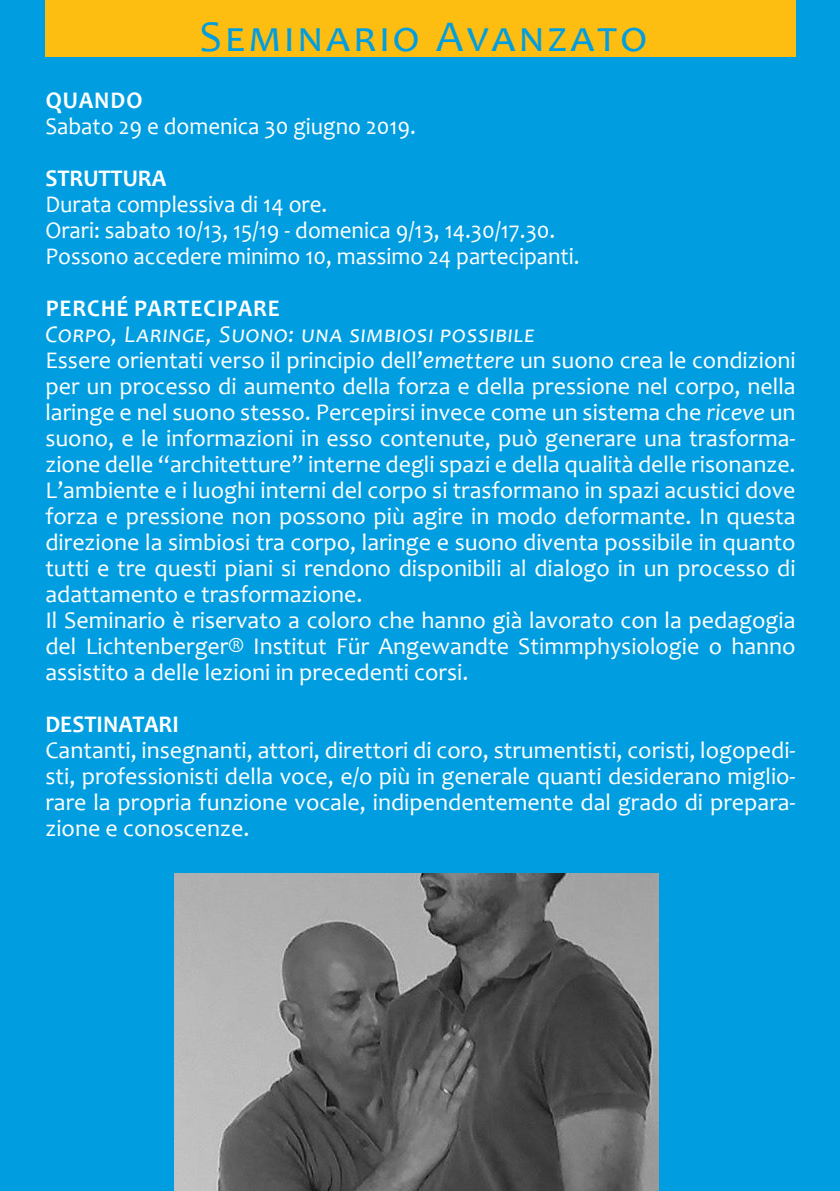
<style>
.page{position:relative;width:840px;height:1191px;background:#fff}
.page>*{position:absolute;margin:0;border:0;box-sizing:border-box;transform-origin:0 0}
.t1{font:44px "Candara";letter-spacing:.125em;color:#009ee0}
.t2{font:24px/26px "Candara";color:#fff}
.t3{font:24px/26px "Candara";color:#fff;scale:.96 1}
.t4{font:700 24px "Candara";color:#fff;scale:.96 1}
.t5{font:700 24px "Candara";letter-spacing:.04em;color:#fff;scale:.96 1}
.t6{font:700 24px "Candara";letter-spacing:.02em;color:#fff;scale:.96 1}
.s1{font-style:italic}
</style>
<div class="page">
<div style="left:0;top:0;width:839px;height:1191px;background:#009ee0"></div>
<img style="left:174px;top:874px;width:484px;height:317px">
<div style="left:45px;top:0;width:750px;height:56px;background:#febd11"></div>
<h1 class="t1" style="left:199px;top:10px;width:448px">Seminario Avanzato</h1>
<p class="t6" style="left:46px;top:86px;width:102px">QUANdo</p>
<p class="t3" style="left:45px;top:113px;width:387px">Sabato 29 e domenica 30 giugno 2019.</p>
<p class="t4" style="left:45px;top:164px;width:127px">STRUTTURA</p>
<p class="t3" style="left:45px;top:191px;width:558px">Durata complessiva di 14 ore.<br>Orari: sabato 10/13, 15/19 - domenica 9/13, 14.30/17.30.<br>Possono accedere minimo 10, massimo 24 partecipanti.</p>
<p class="t5" style="left:46px;top:294px;width:245px">PERCHÉ PARTECIPARE</p>
<p class="t2" style="left:45px;top:321px;width:751px"><span class="s1">Corpo, Laringe, Suono: una simbiosi possibile<br></span>Essere orientati verso il principio dell’<span class="s1">emettere</span> un suono crea le condizioni per un processo di aumento della forza e della pressione nel corpo, nella laringe e nel suono stesso. Percepirsi invece come un sistema che <span class="s1">riceve</span> un suono, e le informazioni in esso contenute, può generare una trasforma&shy;zione delle “architetture” interne degli spazi e della qualità delle risonanze.<br>L’ambiente e i luoghi interni del corpo si trasformano in spazi acustici dove forza e pressione non possono più agire in modo deformante. I n questa direzione la simbiosi tra corpo, laringe e suono diventa possibile in quanto tutti e tre questi piani si rendono disponibili al dialogo in un processo di adattamento e trasformazione.<br>I l Seminario è riservato a coloro che hanno già lavorato con la pedagogia del Lichtenberger® I nstitut Für Angewandte Stimmphysiologie o hanno assistito a delle lezioni in precedenti corsi.</p>
<p class="t4" style="left:45px;top:710px;width:140px">DESTINATARI</p>
<p class="t2" style="left:45px;top:737px;width:751px;text-align:justify">Cantanti, insegnanti, attori, direttori di coro, strumentisti, coristi, logopedi&shy;sti, professionisti della voce, e/o più in generale quanti desiderano miglio&shy;rare la propria funzione vocale, indipendentemente dal grado di prepara&shy;zione e conoscenze.</p>
</div>
